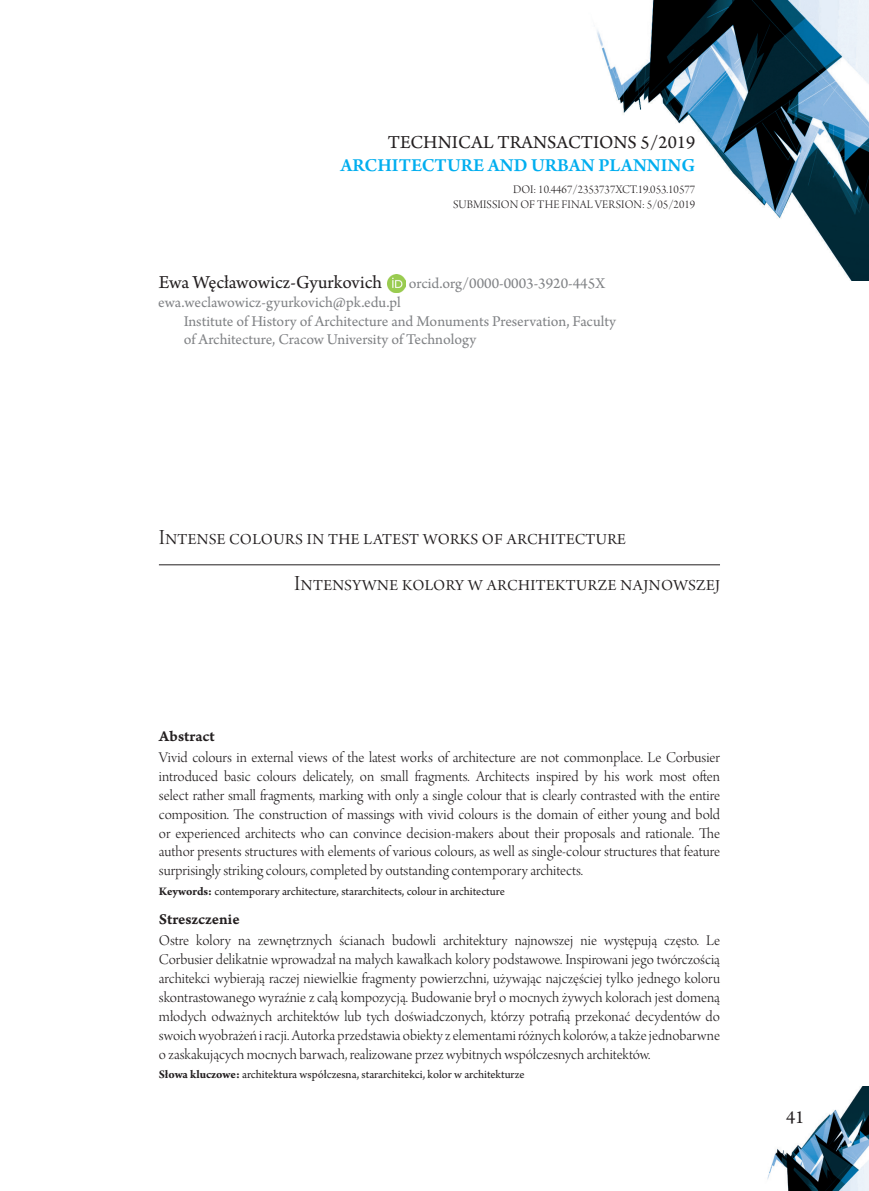
<style>
.page{position:relative;width:869px;height:1191px;background:#fff}
.page>*{position:absolute;margin:0;border:0;box-sizing:border-box;transform-origin:0 0}
._2_Tytuł{font:22.75px "Arno Pro Light Display";color:#231f20}
._2_Tytuł_PL{font:22.75px "Arno Pro Light Display";color:#231f20}
._0_Series_FS{font:600 19.25px "Arno Pro";color:#00aeef}
._0_Head{font:19.25px "Arno Pro";color:#231f20}
._1_Autor{font:19.25px "Arno Pro";letter-spacing:-.005em;color:#231f20}
.PageNo{font:19.25px "Arno Pro";color:#231f20}
._3_Abstract_treść_PL{font:15.75px/18.9px "Arno Pro Light Display";color:#231f20;text-align:justify}
._3_Abstract_treść{font:15.75px/18.9px "Arno Pro Light Display";letter-spacing:.05em;color:#231f20;text-align:justify}
._1_Afiliacja{font:15.75px/18.9px "Arno Pro";color:#808285}
._1_Autor-2{font:15.75px "Arno Pro";color:#808285}
._3_Abstract{font:15.75px "Arno Pro Smbd Caption";letter-spacing:-.005em;color:#231f20}
._3_Keywords_treść{font:12.25px "Arno Pro";letter-spacing:-.005em;color:#231f20}
._0_DOI{font:12.25px/14.7px "Arno Pro Light Display";color:#231f20;text-align:right}
.s1{font-weight:700}
</style>
<div class="page">
<img style="left:767px;top:1086px;width:101px;height:105px">
<img style="left:597px;top:0;width:271px;height:280px">
<img style="left:387px;top:275px;width:18px;height:17px">
<hr style="left:159px;top:564px;width:560px;height:1px;background:#231f20">
<p class="_0_Head" style="left:387px;top:131px;width:309px">TECHNICAL TRANSACTIONS 5/2019</p>
<p class="_0_Series_FS" style="left:340px;top:155px;width:356px">ARCHITECTURE AND URBAN PLANNING</p>
<p class="_0_DOI" style="left:453px;top:183px;width:243px">DOI: 10.4467/2353737XCT.19.053.10577<br>SUBMISSION OF THE FINAL VERSION: 5/05/2019</p>
<p class="_1_Autor" style="left:159px;top:271px;width:225px">Ewa Węcławowicz-Gyurkovich</p>
<p class="_1_Autor-2" style="left:408px;top:274px;width:198px">orcid.org/0000-0003-3920-445X</p>
<p class="_1_Afiliacja" style="left:158px;top:293px;width:244px">ewa.weclawowicz-gyurkovich@pk.edu.pl</p>
<p class="_1_Afiliacja" style="left:184px;top:312px;width:433px">Institute of History of Architecture and Monuments Preservation, Faculty of Architecture, Cracow University of Technology</p>
<p class="_2_Tytuł" style="left:159px;top:524px;width:468px">Intense colours in the latest works of architecture</p>
<p class="_2_Tytuł_PL" style="left:294px;top:571px;width:426px">Intensywne kolory w architekturze najnowszej</p>
<p class="_3_Abstract" style="left:159px;top:726px;width:57px">Abstract</p>
<p class="_3_Abstract_treść" style="left:159px;top:749px;width:562px">Vivid colours in external views of the latest works of architecture are not commonplace. Le Corbusier introduced basic colours delicately, on small fragments. Architects inspired by his work most often select rather small fragments, marking with only a single colour that is clearly contrasted with the entire composition. The construction of massings with vivid colours is the domain of either young and bold or experienced architects who can convince decision-makers about their proposals and rationale. The author presents structures with elements of various colours, as well as single-colour structures that feature surprisingly striking colours, completed by outstanding contemporary architects.</p>
<p class="_3_Keywords_treść" style="left:159px;top:884px;width:347px"><span class="s1">Keywords:</span> contemporary architecture, stararchitects, colour in architecture</p>
<p class="_3_Abstract" style="left:159px;top:909px;width:82px">Streszczenie</p>
<p class="_3_Abstract_treść_PL" style="left:159px;top:932px;width:562px">Ostre kolory na zewnętrznych ścianach budowli architektury najnowszej nie występują często. Le Corbusier delikatnie wprowadzał na małych kawałkach kolory podstawowe. Inspirowani jego twórczością architekci wybierają raczej niewielkie fragmenty powierzchni, używając najczęściej tylko jednego koloru skontrastowanego wyraźnie z całą kompozycją. Budowanie brył o mocnych żywych kolorach jest domeną młodych odważnych architektów lub tych doświadczonych, którzy potrafią przekonać decydentów do swoich wyobrażeń i racji. Autorka przedstawia obiekty z elementami różnych kolorów, a także jednobarwne o zaskakujących mocnych barwach, realizowane przez wybitnych współczesnych architektów.</p>
<p class="_3_Keywords_treść" style="left:159px;top:1067px;width:367px"><span class="s1">Słowa kluczowe:</span> architektura współczesna, stararchitekci, kolor w architekturze</p>
<p class="PageNo" style="left:785px;top:1106px;width:20px">41</p>
</div>
